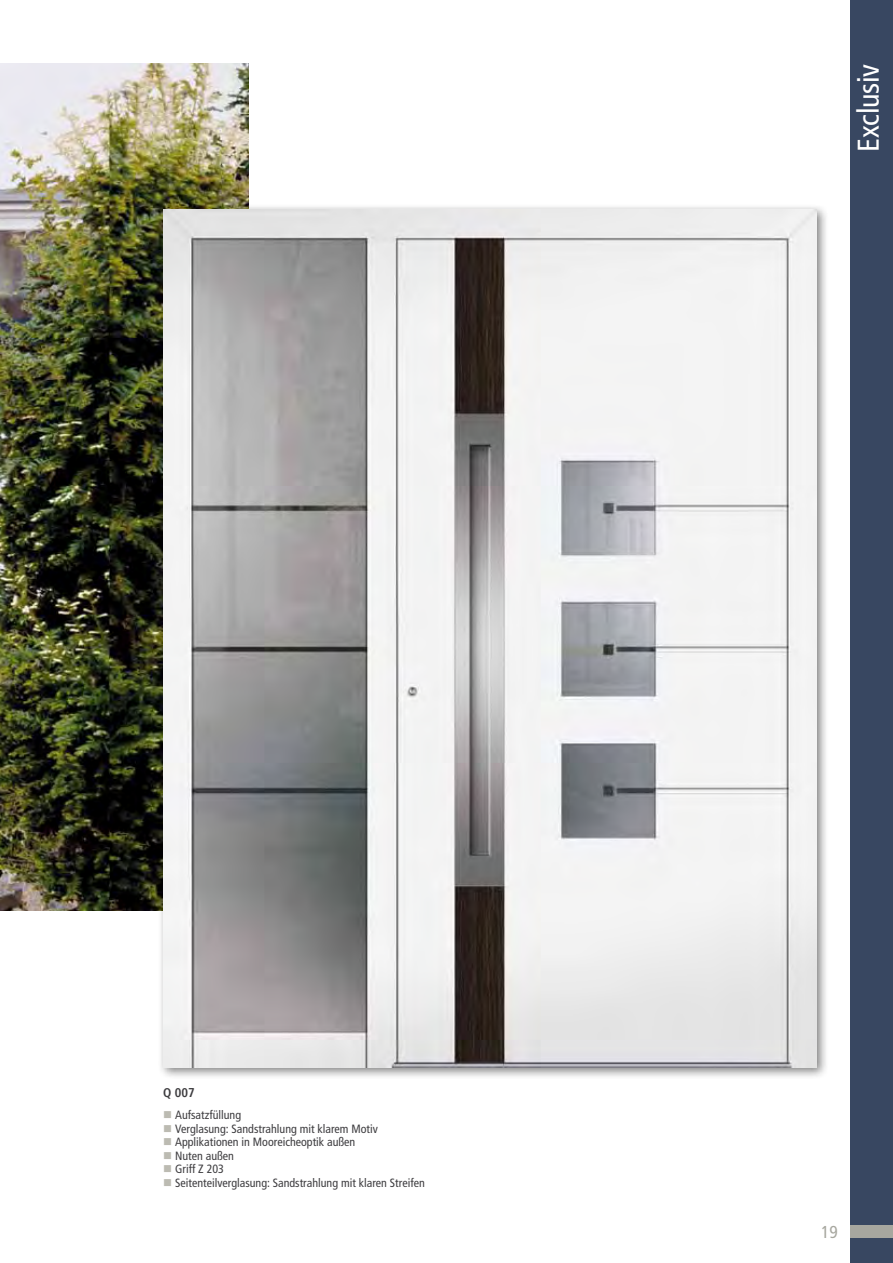
<style>
.page{position:relative;width:893px;height:1263px;background:#fff}
.page>*{position:absolute;margin:0;border:0;box-sizing:border-box;transform-origin:0 0}
.t1{font:condensed 30px "Frutiger LT";letter-spacing:-.01em;color:#fff}
.t2{font:condensed 17.25px "Frutiger LT";color:#a7a79f}
.t3{font:700 condensed 12.75px "Frutiger LT";color:#3e3d40}
.t4{font:condensed 12px/13.5px "Frutiger LT";color:#3e3d40}
</style>
<div class="page">
<div style="left:850px;top:0;width:43px;height:1263px;background:#384761"></div>
<div style="left:850px;top:1225px;width:43px;height:12px;background:#a7a79f"></div>
<img style="left:0;top:64px;width:249px;height:846px">
<div style="left:157px;top:203px;width:671px;height:876px;background:#000;opacity:.5"></div>
<img style="left:163px;top:210px;width:654px;height:857px">
<p class="t3" style="left:163px;top:1085px;width:33px">Q 007</p>
<p class="t4" style="left:175px;top:1108px;width:251px">Aufsatzfüllung<br>Verglasung: Sandstrahlung mit klarem Motiv<br>Applikationen in Mooreicheoptik außen<br>Nuten außen<br>Griff Z 203<br>Seitenteilverglasung: Sandstrahlung mit klaren Streifen</p>
<h1 class="t1" style="left:851px;top:152px;width:90px;rotate:-90deg">Exclusiv</h1>
<h2 class="t2" style="left:821px;top:1221px;width:18px">19</h2>
</div>
